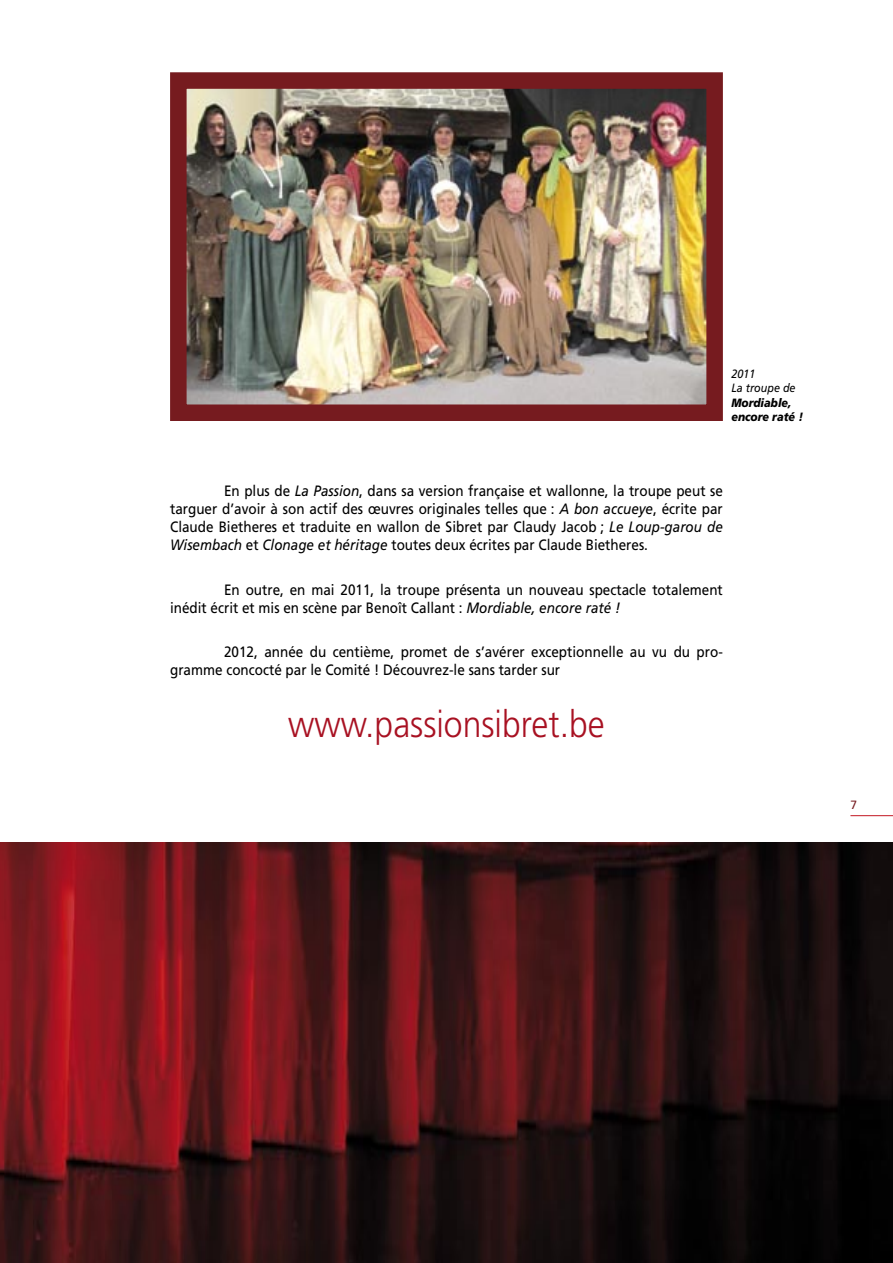
<style>
.page{position:relative;width:893px;height:1263px;background:#fff}
.page>*{position:absolute;margin:0;border:0;box-sizing:border-box;transform-origin:0 0}
.t1{font:300 37.5px "Frutiger";color:#a81122;scale:.9 1}
.t2{font:15px/18px "Frutiger";color:#000;scale:.9 1}
.t3{font:italic 900 12px/14.4px "Frutiger";color:#000;scale:.9 1}
.t4{font:italic 12px/14.4px "Frutiger";color:#000;scale:.9 1}
.t5{font:12px "Frutiger";color:#761b1f}
.s1{font-style:italic}
</style>
<div class="page">
<img style="left:0;top:842px;width:893px;height:421px">
<img style="left:170px;top:72px;width:553px;height:349px">
<hr style="left:850px;top:815px;width:43px;height:1px;background:#c21721">
<p class="t4" style="left:731px;top:366px;width:73px">2011<br>La troupe de</p>
<p class="t3" style="left:731px;top:395px;width:81px">Mordiable, encore raté !</p>
<p class="t2" style="left:170px;top:482px;width:616px;text-align:justify;text-indent:54px">En plus de <span class="s1">La Passion</span>, dans sa version française et wallonne, la troupe peut se targuer d’avoir à son actif des œuvres originales telles que : <span class="s1">A bon accueye</span>, écrite par Claude Bietheres et traduite en wallon de Sibret par Claudy Jacob ; <span class="s1">Le Loup-garou de Wisembach</span> et <span class="s1">Clonage et héritage</span> toutes deux écrites par Claude Bietheres.</p>
<p class="t2" style="left:170px;top:581px;width:616px;text-indent:54px">En outre, en mai 2011, la troupe présenta un nouveau spectacle totalement inédit écrit et mis en scène par Benoît Callant : <span class="s1">Mordiable, encore raté !</span></p>
<p class="t2" style="left:170px;top:643px;width:616px;text-indent:54px">2012, année du centième, promet de s’avérer exceptionnelle au vu du pro&shy;gramme concocté par le Comité ! Découvrez-le sans tarder sur</p>
<h1 class="t1" style="left:288px;top:702px;width:353px">www.passionsibret.be</h1>
<p class="t5" style="left:850px;top:797px;width:8px">7</p>
</div>
